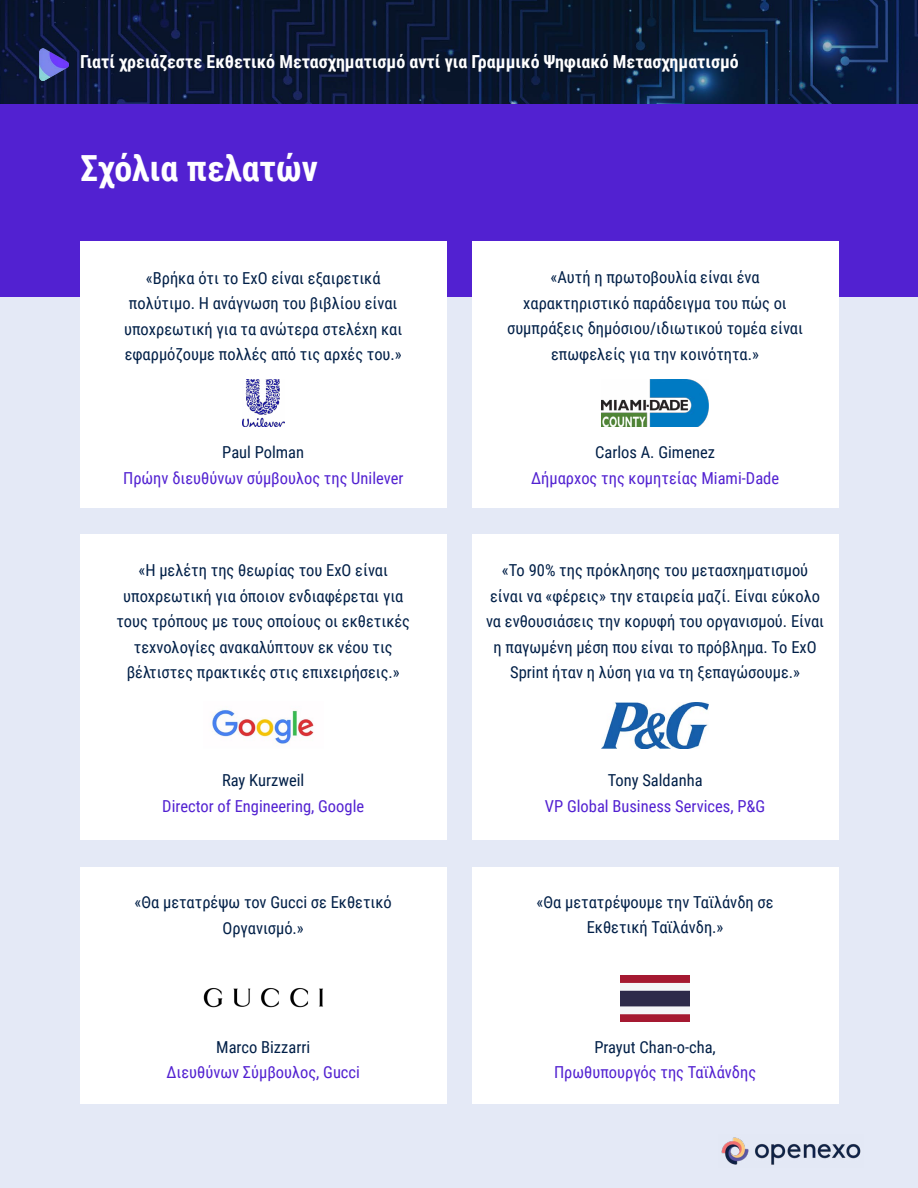
<style>
.page{position:relative;width:918px;height:1188px;background:#fff}
.page>*{position:absolute;margin:0;border:0;box-sizing:border-box;transform-origin:0 0}
.t1{font:700 36px "Roboto Condensed";color:#fff}
.t2{font:700 18px "Roboto Condensed";color:#fff}
.t3{font:16.5px/25.5px "Roboto Condensed";color:#001f47;text-align:center}
.t4{font:16.5px "Roboto Condensed";color:#5221d1}
</style>
<div class="page">
<div style="left:0;top:103px;width:918px;height:194px;background:#5221d1"></div>
<div style="left:0;top:298px;width:918px;height:890px;background:#e4e9f6"></div>
<div style="left:80px;top:242px;width:366px;height:266px;background:#fff"></div>
<div style="left:80px;top:867px;width:366px;height:236px;background:#fff"></div>
<div style="left:80px;top:534px;width:366px;height:306px;background:#fff"></div>
<div style="left:472px;top:242px;width:366px;height:266px;background:#fff"></div>
<div style="left:472px;top:867px;width:366px;height:236px;background:#fff"></div>
<div style="left:472px;top:534px;width:366px;height:306px;background:#fff"></div>
<img style="left:721px;top:1137px;width:140px;height:28px">
<svg style="left:0;top:0;width:918px;height:103px;fill:#08162e"></svg>
<img style="left:40px;top:49px;width:28px;height:31px">
<img style="left:602px;top:703px;width:106px;height:46px">
<img style="left:620px;top:975px;width:70px;height:46px">
<img style="left:212px;top:709px;width:102px;height:35px">
<img style="left:203px;top:988px;width:120px;height:20px">
<img style="left:242px;top:380px;width:42px;height:46px">
<img style="left:602px;top:380px;width:106px;height:46px">
<p class="t2" style="left:80px;top:48px;width:660px">Γιατί χρειάζεστε Εκθετικό Μετασχηματισμό αντί για Γραμμικό Ψηφιακό Μετασχηματισμό</p>
<h1 class="t1" style="left:80px;top:143px;width:239px">Σχόλια πελατών</h1>
<p class="t3" style="left:124px;top:264px;width:280px">«Βρήκα ότι το ExO είναι εξαιρετικά πολύτιμο. Η ανάγνωση του βιβλίου είναι υποχρεωτική για τα ανώτερα στελέχη και εφαρμόζουμε πολλές από τις αρχές του.»</p>
<p class="t3" style="left:222px;top:439px;width:83px">Paul Polman</p>
<p class="t4" style="left:123px;top:466px;width:282px">Πρώην διευθύνων σύμβουλος της Unilever</p>
<p class="t3" style="left:116px;top:557px;width:295px">«Η μελέτη της θεωρίας του ExO είναι υποχρεωτική για όποιον ενδιαφέρεται για τους τρόπους με τους οποίους οι εκθετικές τεχνολογίες ανακαλύπτουν εκ νέου τις βέλτιστες πρακτικές στις επιχειρήσεις.»</p>
<p class="t3" style="left:222px;top:767px;width:84px">Ray Kurzweil</p>
<p class="t4" style="left:162px;top:794px;width:203px">Director of Engineering, Google</p>
<p class="t3" style="left:135px;top:889px;width:259px">«Θα μετατρέψω τον Gucci σε Εκθετικό<br>Οργανισμό.»</p>
<p class="t3" style="left:216px;top:1034px;width:95px">Marco Bizzarri</p>
<p class="t4" style="left:166px;top:1061px;width:195px">Διευθύνων Σύμβουλος, Gucci</p>
<p class="t3" style="left:507px;top:264px;width:297px">«Αυτή η πρωτοβουλία είναι ένα χαρακτηριστικό παράδειγμα του πώς οι συμπράξεις δημόσιου/ιδιωτικού τομέα είναι επωφελείς για την κοινότητα.»</p>
<p class="t3" style="left:595px;top:439px;width:121px">Carlos A. Gimenez</p>
<p class="t4" style="left:531px;top:466px;width:250px">Δήμαρχος της κομητείας Miami-Dade</p>
<p class="t3" style="left:486px;top:557px;width:340px">«Το 90% της πρόκλησης του μετασχηματισμού είναι να «φέρεις» την εταιρεία μαζί. Είναι εύκολο να ενθουσιάσεις την κορυφή του οργανισμού. Είναι η παγωμένη μέση που είναι το πρόβλημα. Το ExO Sprint ήταν η λύση για να τη ξεπαγώσουμε.»</p>
<p class="t3" style="left:608px;top:767px;width:96px">Tony Saldanha</p>
<p class="t4" style="left:545px;top:794px;width:222px">VP Global Business Services, P&amp;G</p>
<p class="t3" style="left:537px;top:889px;width:238px">«Θα μετατρέψουμε την Ταϊλάνδη σε<br>Εκθετική Ταϊλάνδη.»</p>
<p class="t3" style="left:594px;top:1034px;width:123px">Prayut Chan-o-cha,</p>
<p class="t4" style="left:554px;top:1061px;width:204px">Πρωθυπουργός της Ταϊλάνδης</p>
</div>
